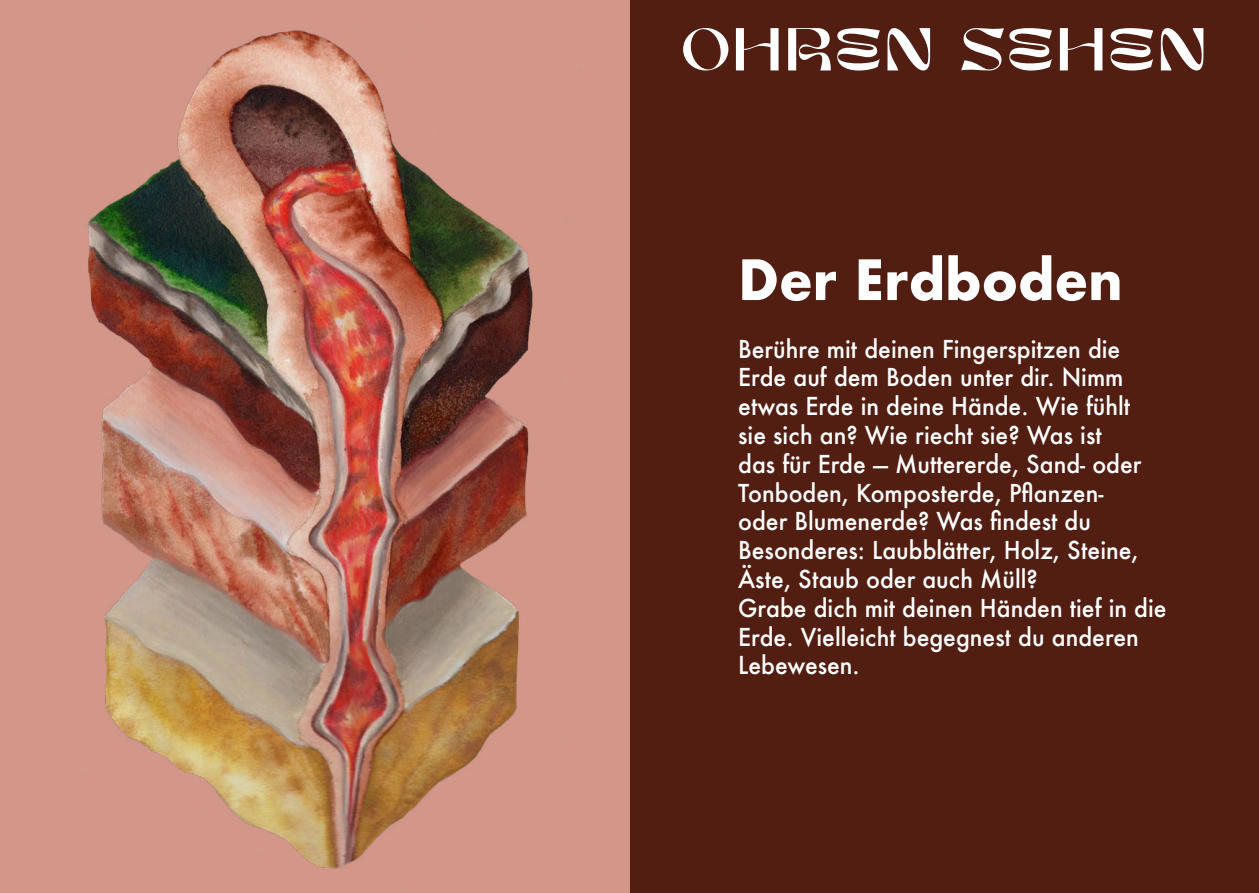
<style>
.page{position:relative;width:1259px;height:893px;background:#fff}
.page>*{position:absolute;margin:0;border:0;box-sizing:border-box;transform-origin:0 0}
.t1{font:60.6px "Moon Dream";color:#fff}
.t2{font:700 54px "Futura";color:#fff;scale:.96 1}
.t3{font:500 24px/28.8px "Futura";color:#fff;scale:.96 1}
</style>
<div class="page">
<div style="left:629px;top:0;width:630px;height:893px;background:#531e12"></div>
<div style="left:0;top:0;width:629px;height:893px;background:#d29788"></div>
<img style="left:87px;top:30px;width:446px;height:839px">
<h1 class="t1" style="left:680px;top:18px;width:529px">OHREN SEHEN</h1>
<h2 class="t2" style="left:738px;top:241px;width:402px">Der Erdboden</h2>
<p class="t3" style="left:738px;top:334px;width:448px">Berühre mit deinen Fingerspitzen die Erde auf dem Boden unter dir. Nimm etwas Erde in deine Hände. Wie fühlt<br>sie sich an? Wie riecht sie? Was ist<br>das für Erde — Muttererde, Sand- oder Tonboden, Komposterde, Pflanzen-<br>oder Blumenerde? Was findest du Besonderes: Laubblätter, Holz, Steine, Äste, Staub oder auch Müll?<br>Grabe dich mit deinen Händen tief in die Erde. Vielleicht begegnest du anderen Lebewesen.</p>
</div>
